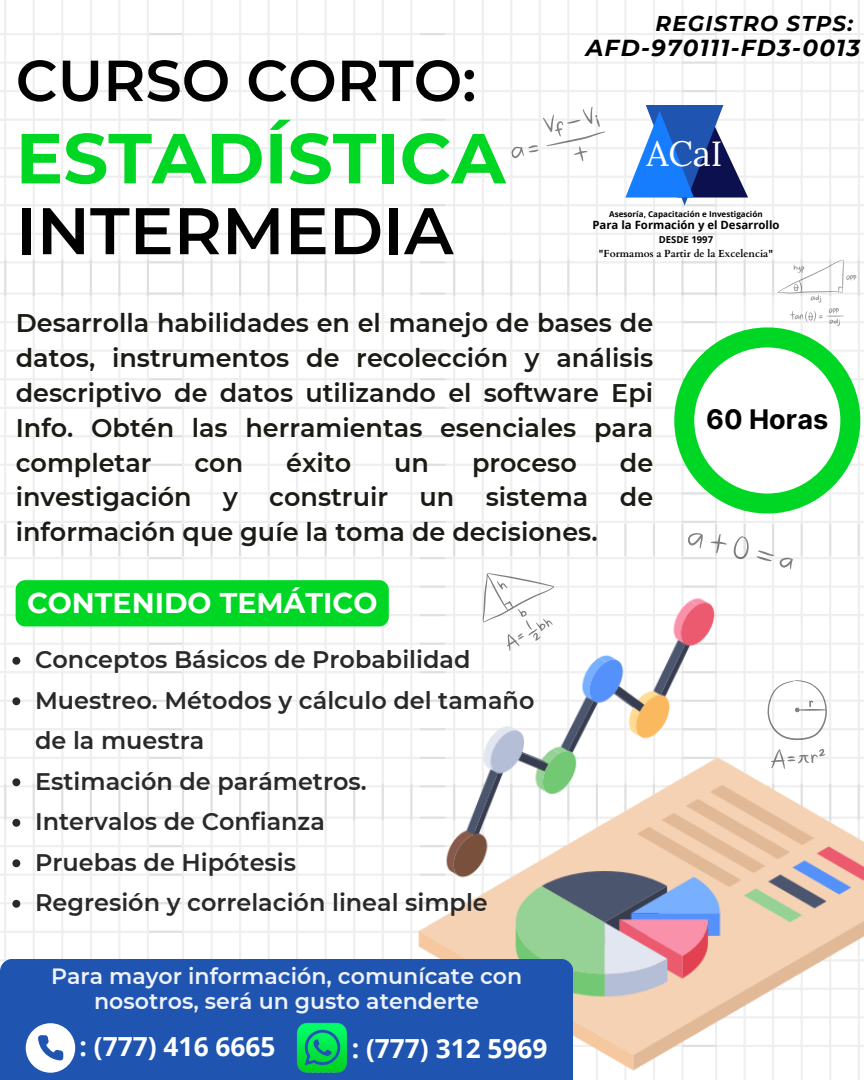
<style>
.page{position:relative;width:864px;height:1080px;background:#fff}
.page>*{position:absolute;margin:0;border:0;box-sizing:border-box;transform-origin:0 0}
.t1{font:700 70.65px "Montserrat";color:#00d624}
.t2{font:600 65.85px "Montserrat";color:#010101}
.t3{font:600 57.75px "Montserrat";color:#010101}
.t4{font:35.1px "Lora";color:#fff}
.t5{font:700 28.5px "Montserrat";color:#fff}
.t6{font:700 27px "Inter";color:#000}
.t7{font:700 26.25px "Open Sans";color:#fff}
.t8{font:600 25.5px/34.8px "Montserrat";color:#191b14;text-align:justify}
.t9{font:600 24px/40.5px "Montserrat";color:#292929}
.t10{font:italic 700 23.1px "Montserrat";letter-spacing:.055em;color:#000}
.t11{font:600 22.05px/25.3px "Montserrat";color:#eef2fa;text-align:center}
.t12{font:italic 700 21.45px "Montserrat";letter-spacing:.055em;color:#000}
.t13{font:700 11.4px "Open Sans";color:#000}
.t14{font:700 10.2px "Cardo";color:#000}
.t15{font:700 9.6px "Open Sans";color:#000}
.t16{font:700 8.1px "Open Sans";color:#000}
</style>
<div class="page">
<img style="left:408px;top:567px;width:456px;height:513px">
<svg style="left:625px;top:105px;width:123px;height:100px"></svg>
<svg style="left:12px;top:657px;width:8px;height:8px"></svg>
<svg style="left:12px;top:697px;width:8px;height:8px"></svg>
<svg style="left:12px;top:778px;width:8px;height:8px"></svg>
<svg style="left:12px;top:819px;width:8px;height:8px"></svg>
<svg style="left:12px;top:859px;width:8px;height:8px"></svg>
<svg style="left:12px;top:900px;width:8px;height:8px"></svg>
<div style="left:674px;top:327px;width:186px;height:187px;background:#00d624;border-radius:50%"></div>
<div style="left:694px;top:347px;width:146px;height:147px;background:#fff;border-radius:50%"></div>
<div style="left:0;top:959px;width:573px;height:121px;background:#1f54b1"></div>
<svg style="left:26px;top:1023px;width:49px;height:50px"></svg>
<img style="left:296px;top:1022px;width:51px;height:51px">
<svg style="left:686px;top:522px;width:110px;height:51px"></svg>
<svg style="left:767px;top:680px;width:60px;height:89px"></svg>
<svg style="left:506px;top:105px;width:104px;height:68px"></svg>
<svg style="left:778px;top:260px;width:78px;height:66px"></svg>
<svg style="left:464px;top:548px;width:109px;height:111px"></svg>
<div style="left:16px;top:580px;width:373px;height:46px;background:#00d624;border-radius:9px"></div>
<p class="t3" style="left:16px;top:45px;width:462px">CURSO CORTO:</p>
<p class="t1" style="left:16px;top:115px;width:491px">ESTADÍSTICA</p>
<p class="t2" style="left:16px;top:190px;width:439px">INTERMEDIA</p>
<p class="t12" style="left:655px;top:10px;width:199px">REGISTRO STPS:</p>
<p class="t10" style="left:586px;top:34px;width:276px">AFD-970111-FD3-0013</p>
<h3 class="t4" style="left:646px;top:131px;width:78px">ACaI</h3>
<p class="t16" style="left:609px;top:208px;width:155px">Asesoría, Capacitación e Investigación</p>
<p class="t13" style="left:592px;top:217px;width:189px">Para la Formación y el Desarrollo</p>
<p class="t15" style="left:659px;top:233px;width:56px">DESDE 1997</p>
<p class="t14" style="left:599px;top:246px;width:176px">"Formamos a Partir de la Excelencia"</p>
<p class="t8" style="left:16px;top:306px;width:639px">Desarrolla habilidades en el manejo de bases de datos, instrumentos de recolección y análisis descriptivo de datos utilizando el software Epi Info. Obtén las herramientas esenciales para completar</p>
<p class="t8" style="left:195px;top:445px;width:50px">con</p>
<p class="t8" style="left:286px;top:445px;width:67px">éxito</p>
<p class="t8" style="left:394px;top:445px;width:36px">un</p>
<p class="t8" style="left:472px;top:445px;width:106px">proceso</p>
<p class="t8" style="left:16px;top:445px;width:639px;text-indent:604px">de investigación y construir un sistema de información que guíe la toma de decisiones.</p>
<p class="t5" style="left:27px;top:585px;width:352px">CONTENIDO TEMÁTICO</p>
<p class="t9" style="left:35px;top:639px;width:437px">Conceptos Básicos de Probabilidad</p>
<p class="t9" style="left:35px;top:680px;width:501px">Muestreo. Métodos y cálculo del tamaño de la muestra</p>
<p class="t9" style="left:35px;top:761px;width:333px">Estimación de parámetros.</p>
<p class="t9" style="left:35px;top:801px;width:291px">Intervalos de Confianza</p>
<p class="t9" style="left:35px;top:842px;width:263px">Pruebas de Hipótesis</p>
<p class="t9" style="left:35px;top:882px;width:454px">Regresión y correlación lineal simple</p>
<p class="t11" style="left:51px;top:963px;width:473px">Para mayor información, comunícate con nosotros, será un gusto atenderte</p>
<p class="t7" style="left:80px;top:1028px;width:197px">: (777) 416 6665</p>
<p class="t7" style="left:352px;top:1030px;width:197px">: (777) 312 5969</p>
<p class="t6" style="left:706px;top:404px;width:124px">60 Horas</p>
</div>
